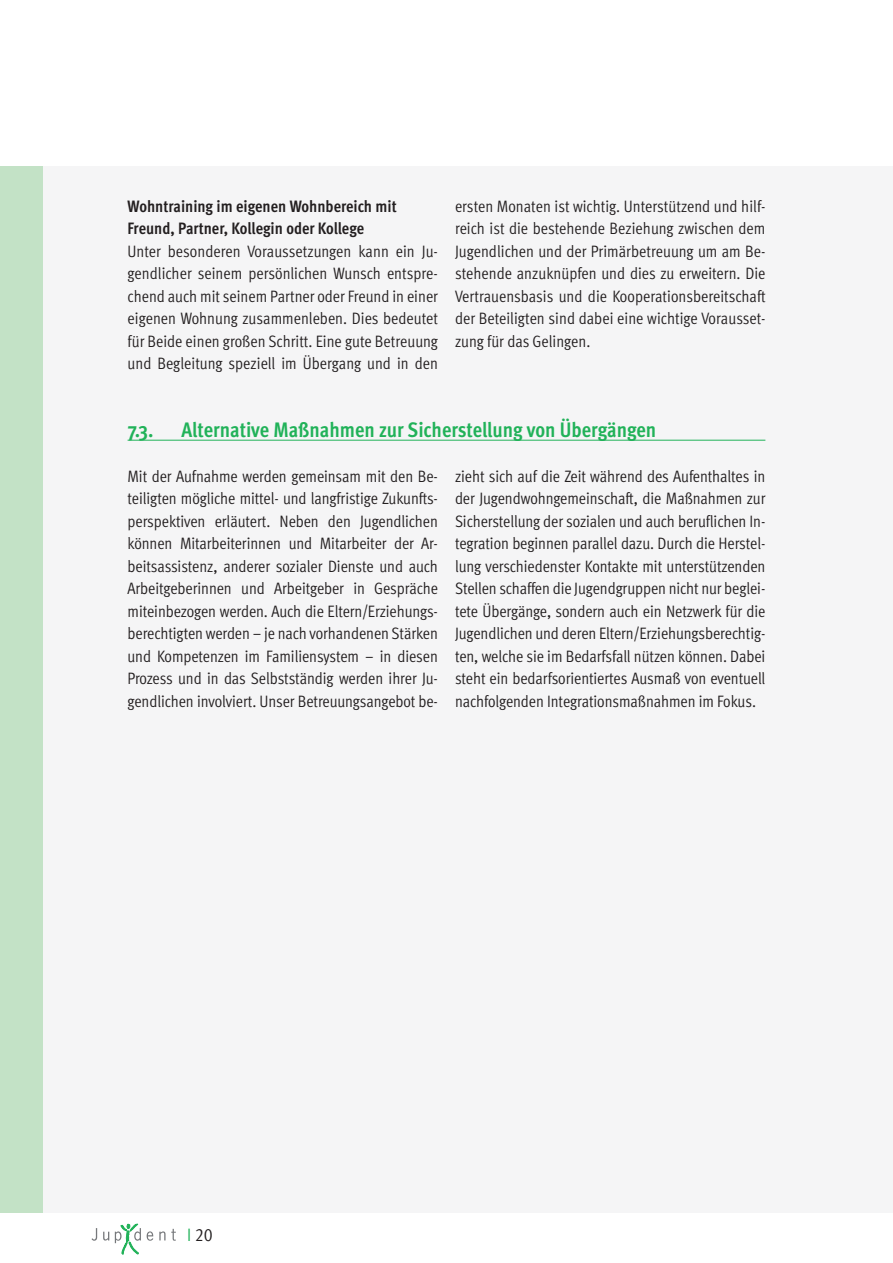
<style>
.page{position:relative;width:893px;height:1263px;background:#fff}
.page>*{position:absolute;margin:0;border:0;box-sizing:border-box;transform-origin:0 0}
.t1{font:700 21px "Meta Cond";color:#21b259}
.t2{font:18px "Meta Cond Normal Expert";color:#231f20}
.t3{font:16.5px/22.5px "Meta Cond Normal";letter-spacing:-.005em;color:#231f20;text-align:justify}
.t4{font:700 16.5px/22.5px "Meta Cond";color:#231f20}
.s1{font-family:"Meta Cond Normal";color:#21b259}
</style>
<div class="page">
<div style="left:0;top:166px;width:893px;height:1047px;background:#f5f5f6"></div>
<div style="left:0;top:166px;width:43px;height:1047px;background:#c3e2c6"></div>
<svg style="left:92px;top:1228px;width:5px;height:13px"></svg>
<svg style="left:103px;top:1232px;width:6px;height:8px"></svg>
<svg style="left:147px;top:1231px;width:6px;height:10px"></svg>
<svg style="left:159px;top:1229px;width:17px;height:12px"></svg>
<svg style="left:115px;top:1224px;width:26px;height:31px"></svg>
<hr style="left:128px;top:440px;width:637px;height:1px;background:#21b259">
<p class="t4" style="left:128px;top:194px;width:271px">Wohntraining im eigenen Wohnbereich mit<br>Freund, Partner, Kollegin oder Kollege</p>
<p class="t3" style="left:128px;top:239px;width:312px">Unter besonderen Voraussetzungen kann ein Ju&shy;gendlicher seinem persönlichen Wunsch entspre&shy;chend auch mit seinem Partner oder Freund in einer eigenen Wohnung zusammenleben. Dies bedeutet für Beide einen großen Schritt. Eine gute Betreuung und Begleitung speziell im Übergang und in den</p>
<p class="t3" style="left:455px;top:195px;width:312px">ersten Monaten ist wichtig. Unterstützend und hilf&shy;reich ist die bestehende Beziehung zwischen dem Jugendlichen und der Primärbetreuung um am Be&shy;stehende anzuknüpfen und dies zu erweitern. Die Vertrauensbasis und die Kooperationsbereitschaft der Beteiligten sind dabei eine wichtige Vorausset&shy;zung für das Gelingen.</p>
<p class="t1" style="left:128px;top:417px;width:28px">7.3.</p>
<p class="t1" style="left:182px;top:417px;width:476px">Alternative Maßnahmen zur Sicherstellung von Übergängen</p>
<p class="t3" style="left:128px;top:464px;width:312px">Mit der Aufnahme werden gemeinsam mit den Be&shy;teiligten mögliche mittel- und langfristige Zukunfts&shy;perspektiven erläutert. Neben den Jugendlichen können Mitarbeiterinnen und Mitarbeiter der Ar&shy;beitsassistenz, anderer sozialer Dienste und auch Arbeitgeberinnen und Arbeitgeber in Gespräche miteinbezogen werden. Auch die Eltern/Erziehungs&shy;berechtigten werden – je nach vorhandenen Stärken und Kompetenzen im Familiensystem – in diesen Prozess und in das Selbstständig werden ihrer Ju&shy;gendlichen involviert. Unser Betreuungsangebot be-</p>
<p class="t3" style="left:455px;top:465px;width:312px">zieht sich auf die Zeit während des Aufenthaltes in der Jugendwohngemeinschaft, die Maßnahmen zur Sicherstellung der sozialen und auch beruflichen In&shy;tegration beginnen parallel dazu. Durch die Herstel&shy;lung verschiedenster Kontakte mit unterstützenden Stellen schaffen die Jugendgruppen nicht nur beglei&shy;tete Übergänge, sondern auch ein Netzwerk für die Jugendlichen und deren Eltern/Erziehungsberechtig&shy;ten, welche sie im Bedarfsfall nützen können. Dabei steht ein bedarfsorientiertes Ausmaß von eventuell nachfolgenden Integrationsmaßnahmen im Fokus.</p>
<p class="t2" style="left:187px;top:1225px;width:27px"><span class="s1">I</span> 20</p>
</div>
